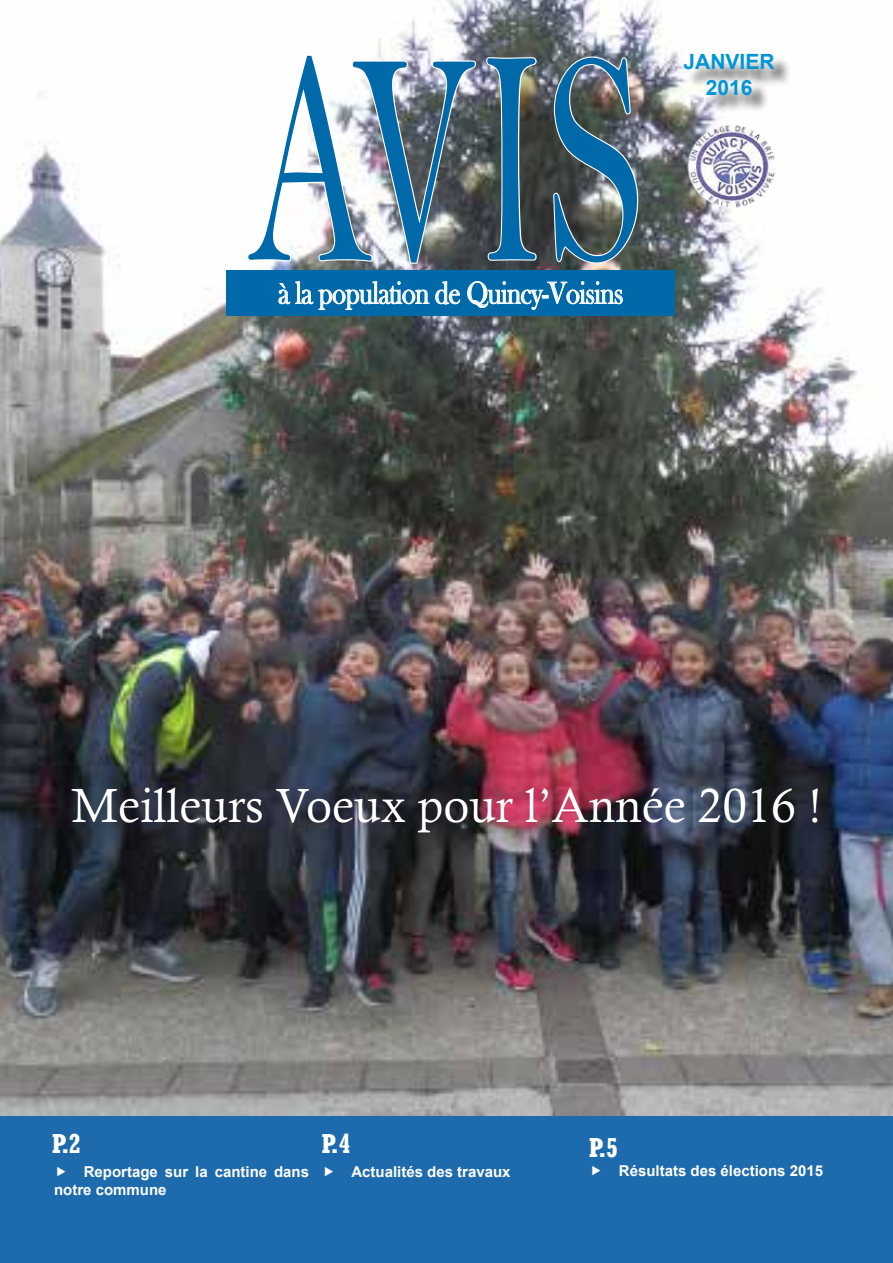
<style>
.page{position:relative;width:893px;height:1263px;background:#fff}
.page>*{position:absolute;margin:0;border:0;box-sizing:border-box;transform-origin:0 0}
.t1{font:312px "Bell";color:#0069aa;scale:.59 1}
.t2{font:48px "Calisto";color:#fff}
.t3{font:32.1px "Bask Old Face";letter-spacing:-.02em;color:#fff;scale:.84 1}
.t4{font:700 condensed 27px "Rockwell";color:#fff}
.t5{font:700 21px/25.2px "Arial";color:#0096d6;text-align:center}
.t6{font:700 15px/18px "Arial";color:#fff}
</style>
<div class="page">
<img style="left:0;top:0;width:893px;height:1116px">
<div style="left:0;top:1116px;width:893px;height:147px;background:#1d6aad"></div>
<img style="left:682px;top:108px;width:101px;height:117px">
<svg style="left:246px;top:54px;width:231px;height:211px"></svg>
<img style="left:485px;top:56px;width:53px;height:206px">
<img style="left:552px;top:55px;width:87px;height:210px">
<div style="left:687px;top:57px;width:105px;height:56px;background:#000;opacity:.75"></div>
<div style="left:675px;top:45px;width:108px;height:59px;background:#fff;opacity:.75"></div>
<div style="left:226px;top:270px;width:449px;height:46px;background:#0069aa"></div>
<svg style="left:278px;top:281px;width:183px;height:29px"></svg>
<svg style="left:467px;top:281px;width:156px;height:29px"></svg>
<div style="left:53px;top:777px;width:819px;height:75px;background:#fff;opacity:.75"></div>
<h1 class="t1" style="left:248px;top:-26px;width:672px">AVIS</h1>
<h3 class="t5" style="left:683px;top:50px;width:93px">JANVIER<br>2016</h3>
<h3 class="t3" style="left:278px;top:275px;width:413px">à la population de Quincy-Voisins</h3>
<h2 class="t2" style="left:72px;top:778px;width:751px">Meilleurs Voeux pour l’Année 2016 !</h2>
<h3 class="t4" style="left:52px;top:1128px;width:30px">P.2</h3>
<h3 class="t4" style="left:322px;top:1128px;width:30px">P.4</h3>
<h3 class="t4" style="left:589px;top:1131px;width:30px">P.5</h3>
<p class="t6" style="left:54px;top:1163px;width:257px;text-indent:30px">Reportage sur la cantine dans notre commune</p>
<p class="t6" style="left:619px;top:1162px;width:206px">Résultats des élections 2015</p>
<p class="t6" style="left:351px;top:1163px;width:161px">Actualités des travaux</p>
</div>
